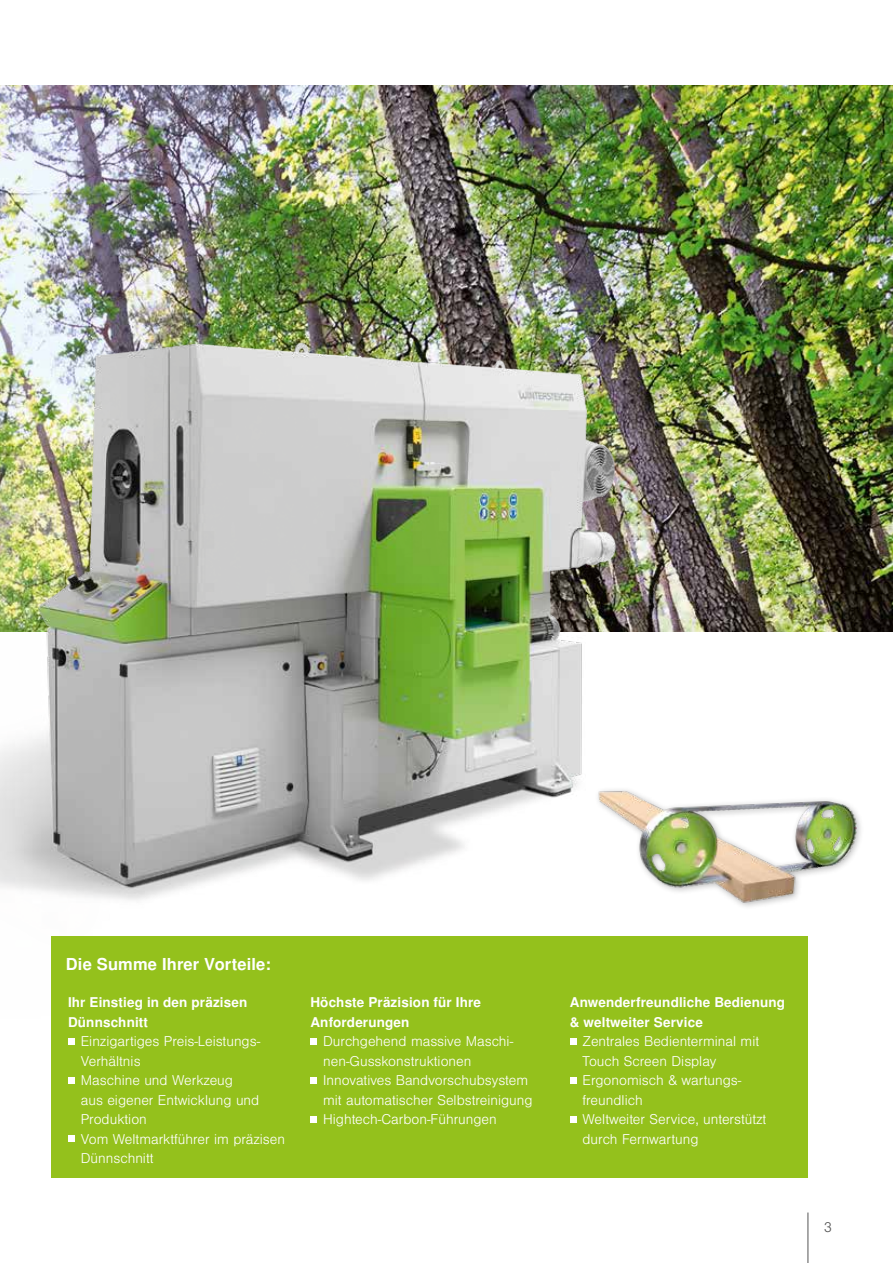
<style>
.page{position:relative;width:893px;height:1263px;background:#fff}
.page>*{position:absolute;margin:0;border:0;box-sizing:border-box;transform-origin:0 0}
.t1{font:700 16.5px "Nimbus San LOT";letter-spacing:.01em;color:#fff}
.t2{font:300 13.5px/19.5px "Nimbus San LOT";color:#fff}
.t3{font:700 13.5px/19.5px "Nimbus San LOT";letter-spacing:.01em;color:#fff}
.t4{font:300 13.5px "Nimbus San LOT";color:#565656}
</style>
<div class="page">
<hr style="left:808px;top:1212px;width:1px;height:51px;background:#565656">
<img style="left:0;top:85px;width:893px;height:547px">
<img style="left:0;top:238px;width:842px;height:662px">
<div style="left:594px;top:786px;width:270px;height:124px;background:#fff"></div>
<img style="left:598px;top:789px;width:260px;height:118px">
<div style="left:51px;top:936px;width:757px;height:242px;background:#94c11c"></div>
<svg style="left:68px;top:1038px;width:6px;height:6px"></svg>
<svg style="left:68px;top:1077px;width:6px;height:6px"></svg>
<div style="left:68px;top:1135px;width:6px;height:7px;background:#fff"></div>
<div style="left:310px;top:1038px;width:7px;height:6px;background:#fff"></div>
<div style="left:310px;top:1077px;width:7px;height:6px;background:#fff"></div>
<div style="left:310px;top:1116px;width:7px;height:6px;background:#fff"></div>
<svg style="left:570px;top:1038px;width:6px;height:6px"></svg>
<svg style="left:570px;top:1077px;width:6px;height:6px"></svg>
<svg style="left:570px;top:1116px;width:6px;height:6px"></svg>
<p class="t1" style="left:66px;top:955px;width:207px">Die Summe Ihrer Vorteile:</p>
<p class="t3" style="left:68px;top:993px;width:181px">Ihr Einstieg in den präzisen<br>Dünnschnitt</p>
<p class="t2" style="left:81px;top:1032px;width:206px">Einzigartiges Preis-Leistungs-<br>Verhältnis<br>Maschine und Werkzeug<br>aus eigener Entwicklung und<br>Produktion<br>Vom Weltmarktführer im präzisen<br>Dünnschnitt</p>
<p class="t3" style="left:310px;top:993px;width:172px">Höchste Präzision für Ihre<br>Anforderungen</p>
<p class="t2" style="left:323px;top:1032px;width:211px">Durchgehend massive Maschi&shy;nen-Gusskonstruktionen<br>Innovatives Bandvorschubsystem mit automatischer Selbstreinigung<br>Hightech-Carbon-Führungen</p>
<p class="t3" style="left:570px;top:993px;width:217px">Anwenderfreundliche Bedienung &amp; weltweiter Service</p>
<p class="t2" style="left:583px;top:1032px;width:185px">Zentrales Bedienterminal mit<br>Touch Screen Display<br>Ergonomisch &amp; wartungs&shy;freundlich<br>Weltweiter Service, unterstützt durch Fernwartung</p>
<p class="t4" style="left:824px;top:1219px;width:10px">3</p>
</div>
